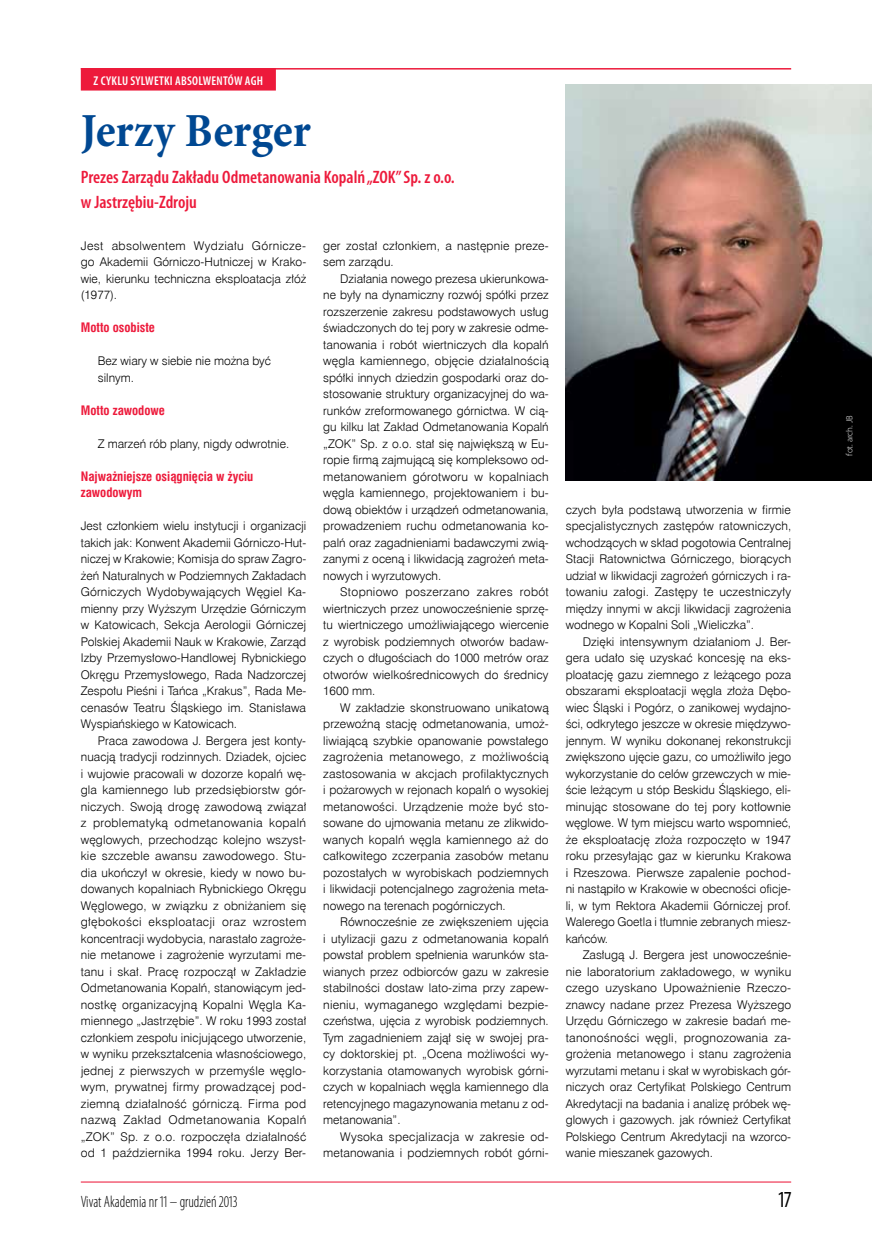
<style>
.page{position:relative;width:872px;height:1242px;background:#fff}
.page>*{position:absolute;margin:0;border:0;box-sizing:border-box;transform-origin:0 0}
.t1{font:700 condensed 48px "Minion Pro";letter-spacing:-.005em;color:#004892}
.t2{font:condensed 23.1px "Myriad Pro";color:#000;scale:.91 1}
.t3{font:600 condensed 18px/24.8px "Myriad Pro";color:#ed1a3b}
.t4{font:300 condensed 16.5px "Myriad Pro";color:#000;scale:.91 1}
.t5{font:700 12.75px/16.5px "Swis 721 Cn EU";color:#ed1a3b}
.t6{font:600 condensed 12.75px "Myriad Pro";letter-spacing:.02em;color:#fff}
.t7{font:12px/16.5px "Swis 721 Lt EU";color:#000;text-align:justify}
.t8{font:300 9px "Myriad Pro";color:#fff}
</style>
<div class="page">
<hr style="left:81px;top:1181px;width:710px;height:1px;background:#ed1a3b">
<hr style="left:81px;top:68px;width:710px;height:2px;background:#ed1a3b">
<div style="left:81px;top:68px;width:195px;height:23px;background:#ed1a3b"></div>
<img style="left:566px;top:85px;width:306px;height:396px">
<p class="t6" style="left:94px;top:73px;width:54px">Z cyklu sylwetki</p>
<p class="t6" style="left:175px;top:73px;width:7px">absolwent</p>
<p class="t6" style="left:228px;top:73px;width:37px">ów AGH</p>
<h1 class="t1" style="left:81px;top:98px;width:232px">Jerzy Berger</h1>
<h3 class="t3" style="left:81px;top:165px;width:375px">Prezes Zarządu Zakładu Odmetanowania Kopalń „ZOK” Sp. z o.o. w Jastrzębiu-Zdroju</h3>
<p class="t7" style="left:81px;top:237px;width:227px">Jest absolwentem Wydziału Górnicze&shy;go Akademii Górniczo-Hutniczej w Krako&shy;wie, kierunku techniczna eksploatacja złóż (1977).</p>
<p class="t5" style="left:81px;top:320px;width:76px">Motto osobiste</p>
<p class="t7" style="left:98px;top:353px;width:175px">Bez wiary w siebie nie można być silnym.</p>
<p class="t5" style="left:81px;top:402px;width:86px">Motto zawodowe</p>
<p class="t7" style="left:98px;top:435px;width:193px">Z marzeń rób plany, nigdy odwrotnie.</p>
<p class="t5" style="left:81px;top:468px;width:174px">Najważniejsze osiągnięcia w życiu zawodowym</p>
<p class="t7" style="left:81px;top:518px;width:227px">Jest członkiem wielu instytucji i organizacji takich jak: Konwent Akademii Górniczo-Hut&shy;niczej w Krakowie; Komisja do spraw Zagro&shy;żeń Naturalnych w Podziemnych Zakładach Górniczych Wydobywających Węgiel Ka&shy;mienny przy Wyższym Urzędzie Górniczym w Katowicach, Sekcja Aerologii Górniczej Polskiej Akademii Nauk w Krakowie, Zarząd Izby Przemysłowo-Handlowej Rybnickiego Okręgu Przemysłowego, Rada Nadzorczej Zespołu Pieśni i Tańca „Krakus”, Rada Me&shy;cenasów Teatru Śląskiego im. Stanisława Wyspiańskiego w Katowicach.</p>
<p class="t7" style="left:81px;top:732px;width:227px;text-indent:17px">Praca zawodowa J. Bergera jest konty&shy;nuacją tradycji rodzinnych. Dziadek, ojciec i wujowie pracowali w dozorze kopalń wę&shy;gla kamiennego lub przedsiębiorstw gór&shy;niczych. Swoją drogę zawodową związał z problematyką odmetanowania kopalń węglowych, przechodząc kolejno wszyst&shy;kie szczeble awansu zawodowego. Stu&shy;dia ukończył w okresie, kiedy w nowo bu&shy;dowanych kopalniach Rybnickiego Okręgu Węglowego, w związku z obniżaniem się głębokości eksploatacji oraz wzrostem koncentracji wydobycia, narastało zagroże&shy;nie metanowe i zagrożenie wyrzutami me&shy;tanu i skał. Pracę rozpoczął w Zakładzie Odmetanowania Kopalń, stanowiącym jed&shy;nostkę organizacyjną Kopalni Węgla Ka&shy;miennego „Jastrzębie”. W roku 1993 został członkiem zespołu inicjującego utworzenie, w wyniku przekształcenia własnościowego, jednej z pierwszych w przemyśle węglo&shy;wym, prywatnej firmy prowadzącej pod&shy;ziemną działalność górniczą. Firma pod nazwą Zakład Odmetanowania Kopalń „ZOK” Sp. z o.o. rozpoczęła działalność od 1 października 1994 roku. Jerzy Ber-</p>
<p class="t7" style="left:323px;top:237px;width:227px">ger został członkiem, a następnie preze&shy;sem zarządu.</p>
<p class="t7" style="left:323px;top:270px;width:227px;text-indent:17px">Działania nowego prezesa ukierunkowa&shy;ne były na dynamiczny rozwój spółki przez rozszerzenie zakresu podstawowych usług świadczonych do tej pory w zakresie odme&shy;tanowania i robót wiertniczych dla kopalń węgla kamiennego, objęcie działalnością spółki innych dziedzin gospodarki oraz do&shy;stosowanie struktury organizacyjnej do wa&shy;runków zreformowanego górnictwa. W cią&shy;gu kilku lat Zakład Odmetanowania Kopalń „ZOK” Sp. z o.o. stał się największą w Eu&shy;ropie firmą zajmującą się kompleksowo od&shy;metanowaniem górotworu w kopalniach węgla kamiennego, projektowaniem i bu&shy;dową obiektów i urządzeń odmetanowania, prowadzeniem ruchu odmetanowania ko&shy;palń oraz zagadnieniami badawczymi zwią&shy;zanymi z oceną i likwidacją zagrożeń meta&shy;nowych i wyrzutowych.</p>
<p class="t7" style="left:323px;top:584px;width:227px;text-indent:17px">Stopniowo poszerzano zakres robót wiertniczych przez unowocześnienie sprzę&shy;tu wiertniczego umożliwiającego wiercenie z wyrobisk podziemnych otworów badaw&shy;czych o długościach do 1000 metrów oraz otworów wielkośrednicowych do średnicy 1600 mm.</p>
<p class="t7" style="left:323px;top:699px;width:227px;text-indent:17px">W zakładzie skonstruowano unikatową przewoźną stację odmetanowania, umoż&shy;liwiającą szybkie opanowanie powstałego zagrożenia metanowego, z możliwością zastosowania w akcjach profilaktycznych i pożarowych w rejonach kopalń o wysokiej metanowości. Urządzenie może być sto&shy;sowane do ujmowania metanu ze zlikwido&shy;wanych kopalń węgla kamiennego aż do całkowitego zczerpania zasobów metanu pozostałych w wyrobiskach podziemnych i likwidacji potencjalnego zagrożenia meta&shy;nowego na terenach pogórniczych.</p>
<p class="t7" style="left:323px;top:914px;width:227px;text-indent:17px">Równocześnie ze zwiększeniem ujęcia i utylizacji gazu z odmetanowania kopalń powstał problem spełnienia warunków sta&shy;wianych przez odbiorców gazu w zakresie stabilności dostaw lato-zima przy zapew&shy;nieniu, wymaganego względami bezpie&shy;czeństwa, ujęcia z wyrobisk podziemnych.<br>Tym zagadnieniem zajął się w swojej pra&shy;cy doktorskiej pt. „Ocena możliwości wy&shy;korzystania otamowanych wyrobisk górni&shy;czych w kopalniach węgla kamiennego dla retencyjnego magazynowania metanu z od&shy;metanowania”.</p>
<p class="t7" style="left:323px;top:1128px;width:227px;text-align:right">Wysoka specjalizacja w zakresie od&shy;metanowania i podziemnych robót górni-</p>
<p class="t7" style="left:566px;top:501px;width:227px">czych była podstawą utworzenia w firmie specjalistycznych zastępów ratowniczych, wchodzących w skład pogotowia Centralnej Stacji Ratownictwa Górniczego, biorących udział w likwidacji zagrożeń górniczych i ra&shy;towaniu załogi. Zastępy te uczestniczyły między innymi w akcji likwidacji zagrożenia wodnego w Kopalni Soli „Wieliczka”.</p>
<p class="t7" style="left:566px;top:633px;width:227px;text-indent:17px">Dzięki intensywnym działaniom J. Ber&shy;gera udało się uzyskać koncesję na eks&shy;ploatację gazu ziemnego z leżącego poza obszarami eksploatacji węgla złoża Dębo&shy;wiec Śląski i Pogórz, o zanikowej wydajno&shy;ści, odkrytego jeszcze w okresie międzywo&shy;jennym. W wyniku dokonanej rekonstrukcji zwiększono ujęcie gazu, co umożliwiło jego wykorzystanie do celów grzewczych w mie&shy;ście leżącym u stóp Beskidu Śląskiego, eli&shy;minując stosowane do tej pory kotłownie węglowe. W tym miejscu warto wspomnieć, że eksploatację złoża rozpoczęto w 1947 roku przesyłając gaz w kierunku Krakowa i Rzeszowa. Pierwsze zapalenie pochod&shy;ni nastąpiło w Krakowie w obecności oficje&shy;li, w tym Rektora Akademii Górniczej prof.<br>Walerego Goetla i tłumnie zebranych miesz&shy;kańców.</p>
<p class="t7" style="left:566px;top:947px;width:227px;text-indent:17px">Zasługą J. Bergera jest unowocześnie&shy;nie laboratorium zakładowego, w wyniku czego uzyskano Upoważnienie Rzeczo&shy;znawcy nadane przez Prezesa Wyższego Urzędu Górniczego w zakresie badań me&shy;tanonośności węgli, prognozowania za&shy;grożenia metanowego i stanu zagrożenia wyrzutami metanu i skał w wyrobiskach gór&shy;niczych oraz Certyfikat Polskiego Centrum Akredytacji na badania i analizę próbek wę&shy;glowych i gazowych. jak również Certyfikat Polskiego Centrum Akredytacji na wzorco&shy;wanie mieszanek gazowych.</p>
<h3 class="t4" style="left:81px;top:1192px;width:174px">Vivat Akademia nr 11 – grudzień 2013</h3>
<h2 class="t2" style="left:779px;top:1186px;width:15px">17</h2>
<p class="t8" style="left:844px;top:456px;width:42px;rotate:-90deg">fot. arch. JB</p>
</div>
